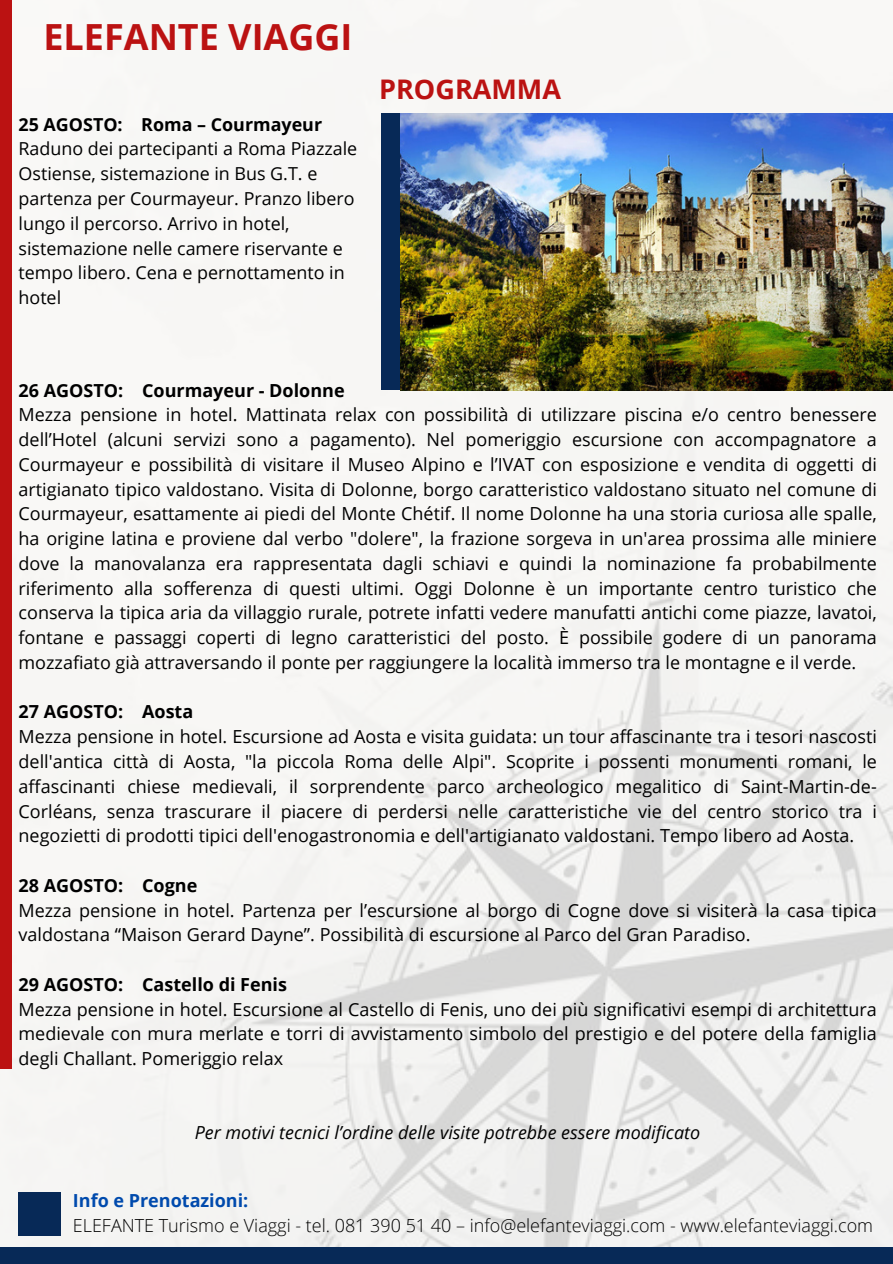
<style>
.page{position:relative;width:893px;height:1264px;background:#fff}
.page>*{position:absolute;margin:0;border:0;box-sizing:border-box;transform-origin:0 0}
.t1{font:700 36px "Open Sans";color:#bb1212}
.t2{font:700 27px "Open Sans";color:#bb1212}
.t3{font:18px/24.8px "Open Sans";color:#000;text-align:justify}
.t4{font:300 18px "Open Sans";color:#000}
.t5{font:700 18px "Open Sans";color:#000}
.t6{font:italic 18px "Open Sans";color:#000}
.t7{font:700 18px "Open Sans";color:#004aad}
.t8{font:17.85px/24.8px "Open Sans";color:#000}
.t9{font:700 17.85px "Open Sans";color:#000}
</style>
<div class="page">
<img style="left:0;top:0;width:892px;height:1247px">
<div style="left:0;top:0;width:11px;height:1068px;background:#bb1212"></div>
<div style="left:19px;top:1191px;width:42px;height:44px;background:#072957"></div>
<div style="left:0;top:1247px;width:892px;height:16px;background:#072957"></div>
<div style="left:381px;top:113px;width:56px;height:277px;background:#072957"></div>
<img style="left:400px;top:113px;width:492px;height:277px">
<p class="t1" style="left:43px;top:11px;width:310px">ELEFANTE VIAGGI</p>
<p class="t9" style="left:19px;top:112px;width:305px">25 AGOSTO: Roma – Courmayeur</p>
<p class="t8" style="left:19px;top:136px;width:340px">Raduno dei partecipanti a Roma Piazzale Ostiense, sistemazione in Bus G.T. e partenza per Courmayeur. Pranzo libero lungo il percorso. Arrivo in hotel, sistemazione nelle camere riservante e tempo libero. Cena e pernottamento in hotel</p>
<h2 class="t2" style="left:379px;top:70px;width:183px">PROGRAMMA</h2>
<p class="t5" style="left:19px;top:377px;width:327px">26 AGOSTO: Courmayeur - Dolonne</p>
<p class="t3" style="left:19px;top:402px;width:859px">Mezza pensione in hotel. Mattinata relax con possibilità di utilizzare piscina e/o centro benessere dell’Hotel (alcuni servizi sono a pagamento). Nel pomeriggio escursione con accompagnatore a Courmayeur e possibilità di visitare il Museo Alpino e l’IVAT con esposizione e vendita di oggetti di artigianato tipico valdostano. Visita di Dolonne, borgo caratteristico valdostano situato nel comune di Courmayeur, esattamente ai piedi del Monte Chétif. Il nome Dolonne ha una storia curiosa alle spalle, ha origine latina e proviene dal verbo "dolere", la frazione sorgeva in un'area prossima alle miniere dove la manovalanza era rappresentata dagli schiavi e quindi la nominazione fa probabilmente riferimento alla sofferenza di questi ultimi. Oggi Dolonne è un importante centro turistico che conserva la tipica aria da villaggio rurale, potrete infatti vedere manufatti antichi come piazze, lavatoi, fontane e passaggi coperti di legno caratteristici del posto. È possibile godere di un panorama mozzafiato già attraversando il ponte per raggiungere la località immerso tra le montagne e il verde.</p>
<p class="t5" style="left:19px;top:699px;width:176px">27 AGOSTO: Aosta</p>
<p class="t3" style="left:19px;top:724px;width:859px">Mezza pensione in hotel. Escursione ad Aosta e visita guidata: un tour affascinante tra i tesori nascosti dell'antica città di Aosta, "la piccola Roma delle Alpi". Scoprite i possenti monumenti romani, le affascinanti chiese medievali, il sorprendente parco archeologico megalitico di Saint-Martin-de-Corléans, senza trascurare il piacere di perdersi nelle caratteristiche vie del centro storico tra i negozietti di prodotti tipici dell'enogastronomia e dell'artigianato valdostani. Tempo libero ad Aosta.</p>
<p class="t5" style="left:19px;top:872px;width:180px">28 AGOSTO: Cogne</p>
<p class="t3" style="left:19px;top:897px;width:859px">Mezza pensione in hotel. Partenza per l’escursione al borgo di Cogne dove si visiterà la casa tipica valdostana “Maison Gerard Dayne”. Possibilità di escursione al Parco del Gran Paradiso.</p>
<p class="t5" style="left:19px;top:971px;width:270px">29 AGOSTO: Castello di Fenis</p>
<p class="t3" style="left:19px;top:996px;width:859px">Mezza pensione in hotel. Escursione al Castello di Fenis, uno dei più significativi esempi di architettura medievale con mura merlate e torri di avvistamento simbolo del prestigio e del potere della famiglia degli Challant. Pomeriggio relax</p>
<p class="t6" style="left:195px;top:1120px;width:507px">Per motivi tecnici l’ordine delle visite potrebbe essere modificato</p>
<p class="t7" style="left:73px;top:1187px;width:177px">Info e Prenotazioni:</p>
<p class="t4" style="left:73px;top:1212px;width:801px">ELEFANTE Turismo e Viaggi - tel. 081 390 51 40 – info@elefanteviaggi.com - www.elefanteviaggi.com</p>
</div>
